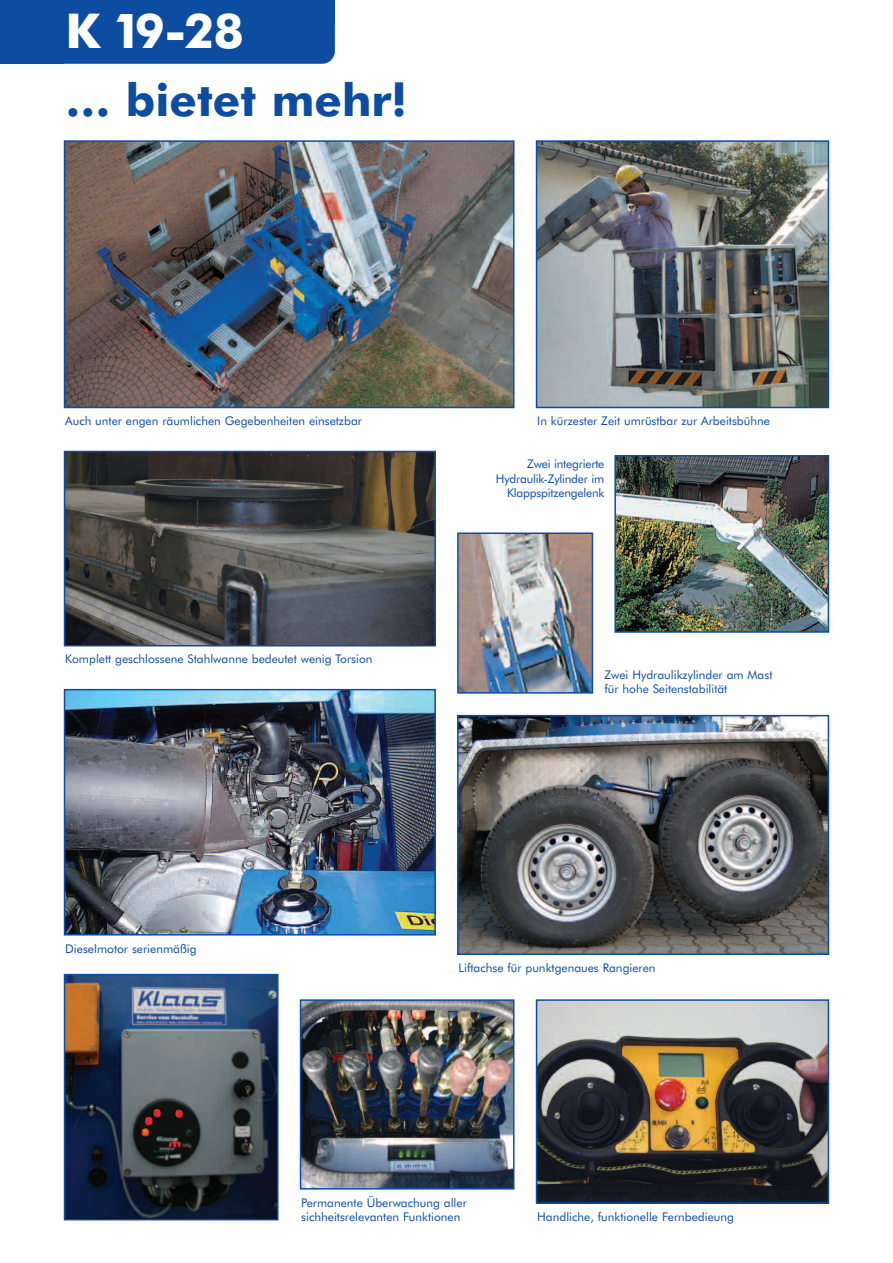
<style>
.page{position:relative;width:893px;height:1263px;background:#fff}
.page>*{position:absolute;margin:0;border:0;box-sizing:border-box;transform-origin:0 0}
.t1{font:700 48px "Futura BT";color:#fff}
.t2{font:700 45px "Futura BT";color:#0d4da1}
.t3{font:12px/14.4px "Futura BT";color:#0d4da1}
.t4{font:12px/14.4px "Futura BT";letter-spacing:-.02em;color:#0d4da1;text-align:right}
</style>
<div class="page">
<img style="left:67px;top:977px;width:209px;height:240px">
<div style="left:64px;top:974px;width:215px;height:246px;border:2px solid #0d4da1"></div>
<img style="left:617px;top:458px;width:209px;height:172px">
<div style="left:614px;top:455px;width:215px;height:178px;border:2px solid #0d4da1"></div>
<img style="left:303px;top:1002px;width:208px;height:184px">
<div style="left:300px;top:999px;width:214px;height:190px;border:2px solid #0d4da1"></div>
<img style="left:67px;top:454px;width:366px;height:189px">
<div style="left:64px;top:451px;width:372px;height:195px;border:2px solid #0d4da1"></div>
<img style="left:460px;top:535px;width:130px;height:156px">
<div style="left:457px;top:532px;width:136px;height:162px;border:2px solid #0d4da1"></div>
<img style="left:67px;top:143px;width:444px;height:262px">
<div style="left:64px;top:140px;width:450px;height:268px;border:2px solid #0d4da1"></div>
<img style="left:460px;top:718px;width:366px;height:234px">
<div style="left:457px;top:715px;width:372px;height:240px;border:2px solid #0d4da1"></div>
<img style="left:67px;top:692px;width:366px;height:240px">
<div style="left:64px;top:689px;width:372px;height:246px;border:2px solid #0d4da1"></div>
<img style="left:539px;top:143px;width:287px;height:262px">
<div style="left:536px;top:140px;width:293px;height:268px;border:2px solid #0d4da1"></div>
<img style="left:539px;top:1002px;width:287px;height:199px">
<div style="left:536px;top:999px;width:293px;height:205px;border:2px solid #0d4da1"></div>
<div style="left:0;top:0;width:335px;height:64px;background:#0d4da1;border-radius:13px"></div>
<h1 class="t1" style="left:65px;top:12px;width:180px">K 19-28</h1>
<h2 class="t2" style="left:65px;top:82px;width:343px">… bietet mehr!</h2>
<p class="t3" style="left:65px;top:414px;width:298px">Auch unter engen räumlichen Gegebenheiten einsetzbar</p>
<p class="t3" style="left:65px;top:652px;width:309px">Komplett geschlossene Stahlwanne bedeutet wenig Torsion</p>
<p class="t3" style="left:537px;top:414px;width:234px">In kürzester Zeit umrüstbar zur Arbeitsbühne</p>
<p class="t4" style="left:496px;top:457px;width:110px">Zwei integrierte<br>Hydraulik-Zylinder im<br>Klappspitzengelenk</p>
<p class="t3" style="left:604px;top:667px;width:170px">Zwei Hydraulikzylinder am Mast für hohe Seitenstabilität</p>
<p class="t3" style="left:65px;top:941px;width:133px">Dieselmotor serienmäßig</p>
<p class="t3" style="left:459px;top:960px;width:199px">Liftachse für punktgenaues Rangieren</p>
<p class="t3" style="left:301px;top:1195px;width:167px">Permanente Überwachung aller sichheitsrelevanten Funktionen</p>
<p class="t3" style="left:537px;top:1209px;width:198px">Handliche, funktionelle Fernbedieung</p>
</div>
